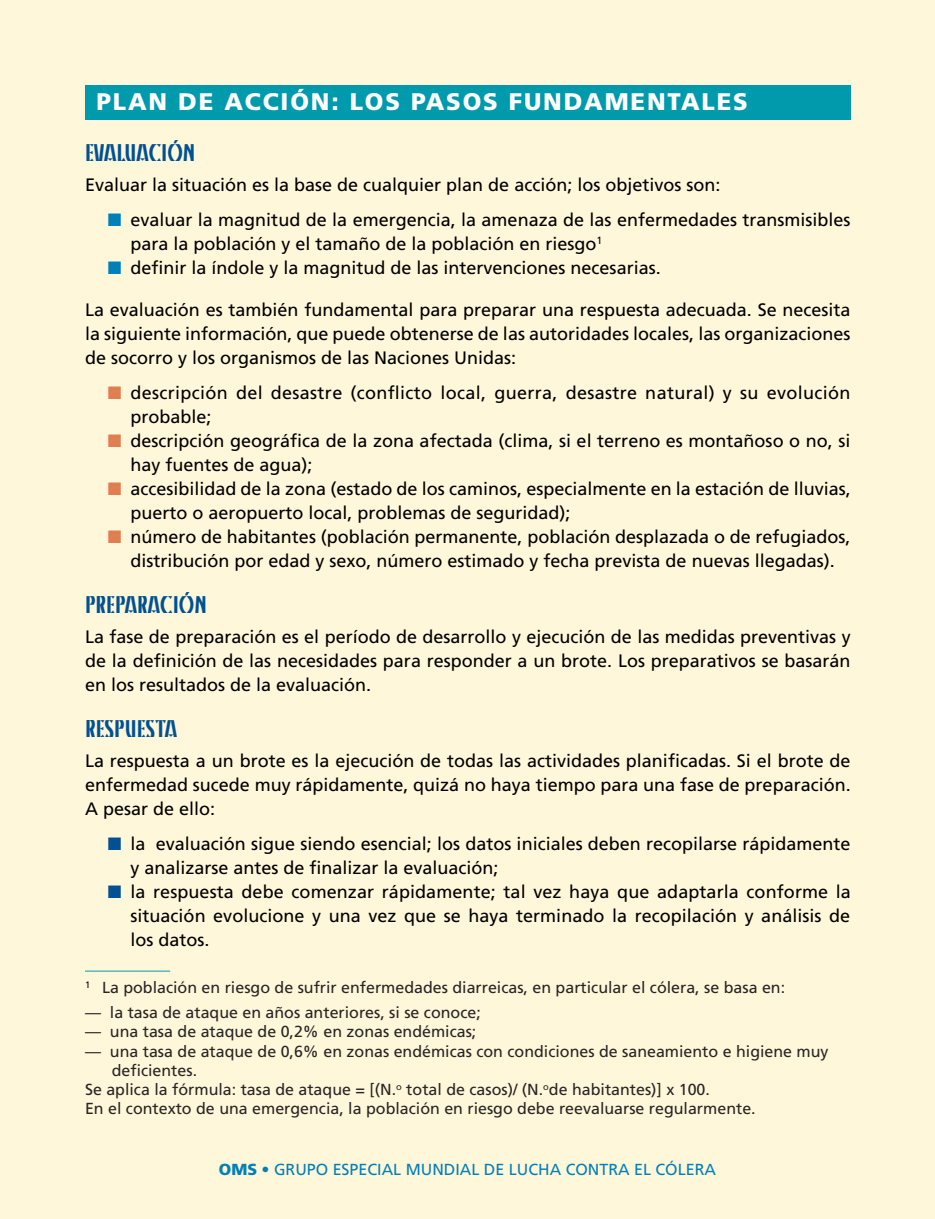
<style>
.page{position:relative;width:935px;height:1219px;background:#fff}
.page>*{position:absolute;margin:0;border:0;box-sizing:border-box;transform-origin:0 0}
.t1{font:900 24px/50.6px "Frutiger";letter-spacing:.075em;color:#fff}
.t2{font:24px "Kino";color:#005193}
.t3{font:18px/24px "Frutiger";color:#000}
.t4{font:18px/24px "Frutiger";letter-spacing:.02em;color:#000}
.t5{font:16px "Frutiger";color:#292526}
.t6{font:16px "Frutiger";color:#0080ba}
.s1{font-family:"Kino";font-weight:400;color:#005193}
.s2{color:#0080ba}
.s3{color:#df7e50}
.s4{color:#005193}
.s5{font-weight:900}
</style>
<div class="page">
<div style="left:0;top:0;width:934px;height:1219px;background:#fff7d9"></div>
<svg style="left:934px;top:0;width:1px;height:1219px"></svg>
<hr style="left:85px;top:971px;width:85px;height:1px;background:#009aad">
<div style="left:85px;top:85px;width:765px;height:34px;background:#009aad"></div>
<hr style="left:85px;top:119px;width:765px;height:1px;background:#009aad">
<p class="t1" style="left:85px;top:76px;width:664px;text-indent:11px">PLAN DE ACCIÓN: LOS PASOS FUNDAMENTALES<br><span class="s1">EVALUACIÓN</span></p>
<p class="t3" style="left:85px;top:172px;width:637px">Evaluar la situación es la base de cualquier plan de acción; los objetivos son:</p>
<p class="t3" style="left:130px;top:208px;width:722px;text-indent:-23px"><span class="s2">■</span> evaluar la magnitud de la emergencia, la amenaza de las enfermedades transmisibles para la población y el tamaño de la población en riesgo<sup>1</sup></p>
<p class="t3" style="left:108px;top:256px;width:554px"><span class="s2">■</span> definir la índole y la magnitud de las intervenciones necesarias.</p>
<p class="t3" style="left:85px;top:298px;width:767px;text-align:justify">La evaluación es también fundamental para preparar una respuesta adecuada. Se necesita la siguiente información, que puede obtenerse de las autoridades locales, las organizaciones de socorro y los organismos de las Naciones Unidas:</p>
<p class="t4" style="left:130px;top:381px;width:721px;text-indent:-23px"><span class="s3">■</span> descripción del desastre (conflicto local, guerra, desastre natural) y su evolución probable;</p>
<p class="t3" style="left:130px;top:429px;width:721px;text-indent:-23px"><span class="s3">■</span> descripción geográfica de la zona afectada (clima, si el terreno es montañoso o no, si hay fuentes de agua);</p>
<p class="t3" style="left:130px;top:477px;width:722px;text-indent:-23px"><span class="s3">■</span> accesibilidad de la zona (estado de los caminos, especialmente en la estación de lluvias, puerto o aeropuerto local, problemas de seguridad);</p>
<p class="t3" style="left:108px;top:525px;width:744px;text-align:center"><span class="s3">■</span> número de habitantes (población permanente, población desplazada o de refugiados, distribución por edad y sexo, número estimado y fecha prevista de nuevas llegadas).</p>
<p class="t2" style="left:85px;top:591px;width:123px">PREPARACIÓN</p>
<p class="t3" style="left:85px;top:625px;width:767px;text-align:justify">La fase de preparación es el período de desarrollo y ejecución de las medidas preventivas y de la definición de las necesidades para responder a un brote. Los preparativos se basarán en los resultados de la evaluación.</p>
<p class="t2" style="left:85px;top:715px;width:94px">RESPUESTA</p>
<p class="t3" style="left:85px;top:748px;width:767px;text-align:justify">La respuesta a un brote es la ejecución de todas las actividades planificadas. Si el brote de enfermedad sucede muy rápidamente, quizá no haya tiempo para una fase de preparación.<br>A pesar de ello:</p>
<p class="t3" style="left:130px;top:832px;width:722px;text-indent:-23px"><span class="s4">■</span> la evaluación sigue siendo esencial; los datos iniciales deben recopilarse rápidamente y analizarse antes de finalizar la evaluación;</p>
<p class="t3" style="left:130px;top:880px;width:722px;text-align:justify;text-indent:-23px"><span class="s4">■</span> la respuesta debe comenzar rápidamente; tal vez haya que adaptarla conforme la situación evolucione y una vez que se haya terminado la recopilación y análisis de los datos.</p>
<p class="t5" style="left:85px;top:978px;width:701px"><sup>1</sup> La población en riesgo de sufrir enfermedades diarreicas, en particular el cólera, se basa en:</p>
<p class="t5" style="left:85px;top:1003px;width:397px">— la tasa de ataque en años anteriores, si se conoce;</p>
<p class="t5" style="left:85px;top:1022px;width:393px">— una tasa de ataque de 0,2% en zonas endémicas;</p>
<p class="t5" style="left:85px;top:1042px;width:745px">— una tasa de ataque de 0,6% en zonas endémicas con condiciones de saneamiento e higiene muy</p>
<p class="t5" style="left:112px;top:1061px;width:87px">deficientes.</p>
<p class="t5" style="left:85px;top:1080px;width:626px">Se aplica la fórmula: tasa de ataque = [(N.<sup>o</sup> total de casos)/ (N.<sup>o</sup>de habitantes)] x 100.</p>
<p class="t5" style="left:85px;top:1099px;width:672px">En el contexto de una emergencia, la población en riesgo debe reevaluarse regularmente.</p>
<p class="t6" style="left:219px;top:1160px;width:498px"><span class="s5">OMS</span> • GRUPO ESPECIAL MUNDIAL DE LUCHA CONTRA EL CÓLERA</p>
</div>
